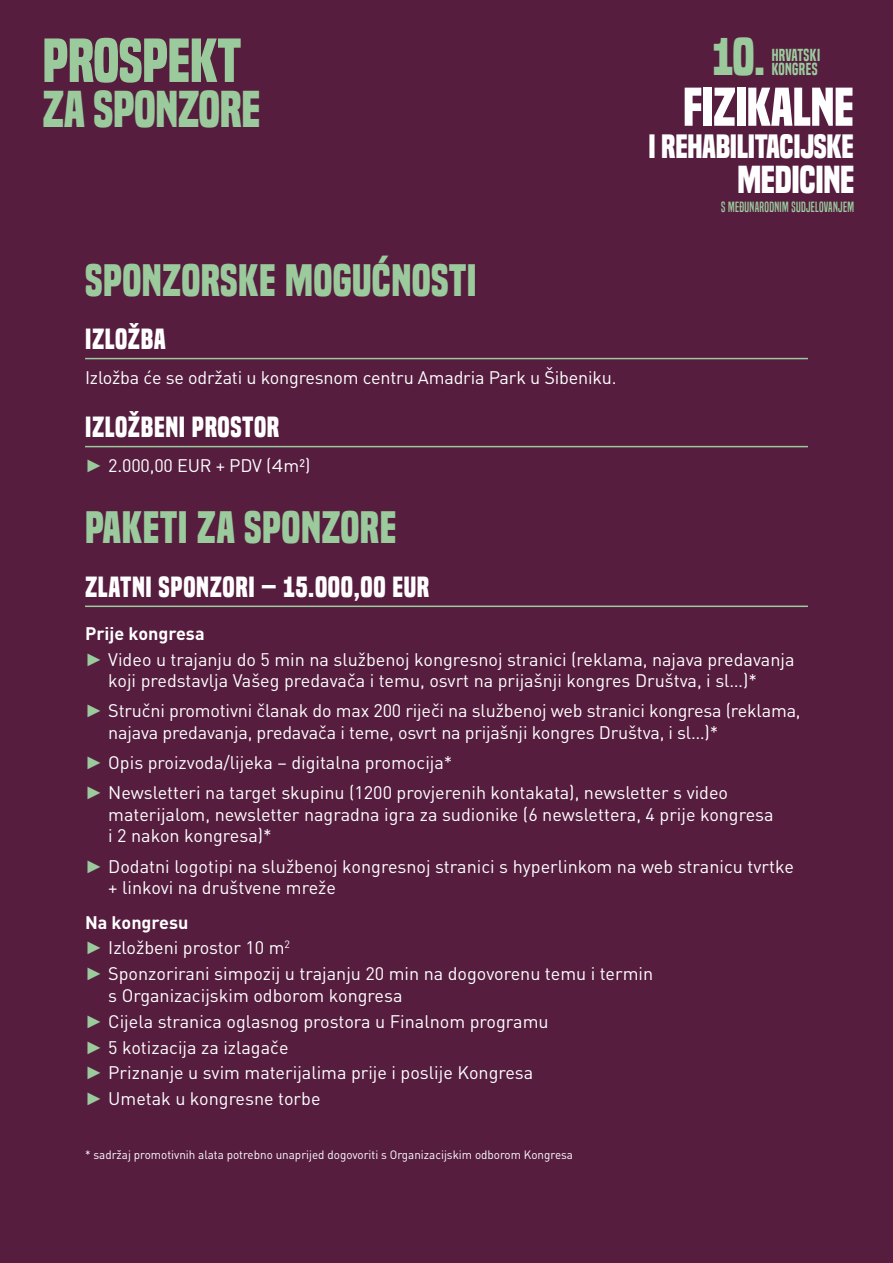
<style>
.page{position:relative;width:893px;height:1263px;background:#561d3f}
.page>*{position:absolute;margin:0;border:0;box-sizing:border-box;transform-origin:0 0}
.t1{font:700 57.45px "Built Titling Rg";letter-spacing:-.01em;color:#9bcb9d}
.t2{font:700 50.4px "Built Titling Rg";letter-spacing:-.01em;color:#fff}
.t3{font:700 48.9px "Built Titling Rg";color:#9bcb9d}
.t4{font:700 47.85px "Built Titling Rg";letter-spacing:-.01em;color:#9bcb9d}
.t5{font:700 42px "Built Titling Rg";letter-spacing:.01em;color:#9bcb9d}
.t6{font:700 36px "Built Titling Rg";letter-spacing:-.01em;color:#fff}
.t7{font:700 31.2px "Built Titling Rg";letter-spacing:-.01em;color:#fff}
.t8{font:700 27px "Built Titling Rg";letter-spacing:.025em;color:#fff}
.t9{font:18px/21.6px "DIN Regular";color:#fff}
.t10{font:18px "DIN Bold";color:#fff}
.t11{font:16.05px "Built Titling Sb";letter-spacing:.025em;color:#9bcb9d}
.t12{font:13.65px "Built Titling Rg";letter-spacing:.025em;color:#9bcb9d}
.t13{font:12px "DIN Regular";color:#fff}
.s1{font-family:"Arial";font-weight:700;color:#9bcb9d}
.s2{font-family:"Gotham"}
</style>
<div class="page">
<hr style="left:85px;top:358px;width:723px;height:1px;background:#9bcb9d">
<hr style="left:85px;top:446px;width:723px;height:1px;background:#9bcb9d">
<hr style="left:85px;top:605px;width:723px;height:2px;background:#9bcb9d">
<h1 class="t1" style="left:43px;top:27px;width:200px">PROSPEKT</h1>
<h3 class="t4" style="left:43px;top:81px;width:219px">ZA SPONZORE</h3>
<h2 class="t2" style="left:683px;top:77px;width:172px">FIZIKALNE</h2>
<h3 class="t7" style="left:648px;top:128px;width:207px">I REHABILITACIJSKE</h3>
<h3 class="t6" style="left:737px;top:159px;width:119px">MEDICINE</h3>
<h3 class="t3" style="left:712px;top:28px;width:55px">10.</h3>
<p class="t11" style="left:772px;top:46px;width:50px">HRVATSKI</p>
<p class="t11" style="left:772px;top:60px;width:47px">KONGRES</p>
<p class="t12" style="left:721px;top:199px;width:134px">S MEĐUNARODNIM SUDJELOVANJEM</p>
<h3 class="t5" style="left:85px;top:255px;width:393px">SPONZORSKE MOGUĆNOSTI</h3>
<h3 class="t8" style="left:85px;top:323px;width:82px">IZLOŽBA</h3>
<p class="t9" style="left:85px;top:366px;width:533px">Izložba će se održati u kongresnom centru Amadria Park u Šibeniku.</p>
<h3 class="t8" style="left:85px;top:411px;width:196px">IZLOŽBENI PROSTOR</h3>
<p class="t9" style="left:85px;top:454px;width:227px"><span class="s1">►</span> 2.000,00 EUR + PDV (<span class="s2">4</span>m²)</p>
<h3 class="t5" style="left:85px;top:503px;width:313px">PAKETI ZA SPONZORE</h3>
<h3 class="t8" style="left:85px;top:571px;width:346px">ZLATNI SPONZORI – 15.000,00 EUR</h3>
<p class="t10" style="left:85px;top:621px;width:121px">Prije kongresa</p>
<p class="t9" style="left:108px;top:648px;width:688px;text-indent:-23px"><span class="s1">►</span> Video u trajanju do 5 min na službenoj kongresnoj stranici (reklama, najava predavanja koji predstavlja Vašeg predavača i temu, osvrt na prijašnji kongres Društva, i sl…)*</p>
<p class="t9" style="left:108px;top:699px;width:694px;text-indent:-23px"><span class="s1">►</span> Stručni promotivni članak do max 200 riječi na službenoj web stranici kongresa (reklama, najava predavanja, predavača i teme, osvrt na prijašnji kongres Društva, i sl…)*</p>
<p class="t9" style="left:85px;top:747px;width:645px;line-height:30.2px"><span class="s1">►</span> Opis proizvoda/lijeka – digitalna promocija*<br><span class="s1">►</span> Newsletteri na target skupinu (1200 provjerenih kontakata), newsletter s video</p>
<p class="t9" style="left:108px;top:803px;width:667px">materijalom, newsletter nagradna igra za sudionike (6 newslettera, 4 prije kongresa i 2 nakon kongresa)*</p>
<p class="t9" style="left:108px;top:854px;width:687px;text-indent:-23px"><span class="s1">►</span> Dodatni logotipi na službenoj kongresnoj stranici s hyperlinkom na web stranicu tvrtke + linkovi na društvene mreže</p>
<p class="t10" style="left:85px;top:910px;width:105px">Na kongresu</p>
<p class="t9" style="left:85px;top:934px;width:570px;line-height:26px"><span class="s1">►</span> Izložbeni prostor 10 m<sup>2<br></sup><span class="s1">►</span> Sponzorirani simpozij u trajanju 20 min na dogovorenu temu i termin</p>
<p class="t9" style="left:85px;top:982px;width:465px;line-height:25.8px;text-indent:23px">s Organizacijskim odborom kongresa<br><span class="s1">►</span> Cijela stranica oglasnog prostora u Finalnom programu <span class="s1">►</span> 5 kotizacija za izlagače<br><span class="s1">►</span> Priznanje u svim materijalima prije i poslije Kongresa <span class="s1">►</span> Umetak u kongresne torbe</p>
<p class="t13" style="left:85px;top:1146px;width:489px">* sadržaj promotivnih alata potrebno unaprijed dogovoriti s Organizacijskim odborom Kongresa</p>
</div>
